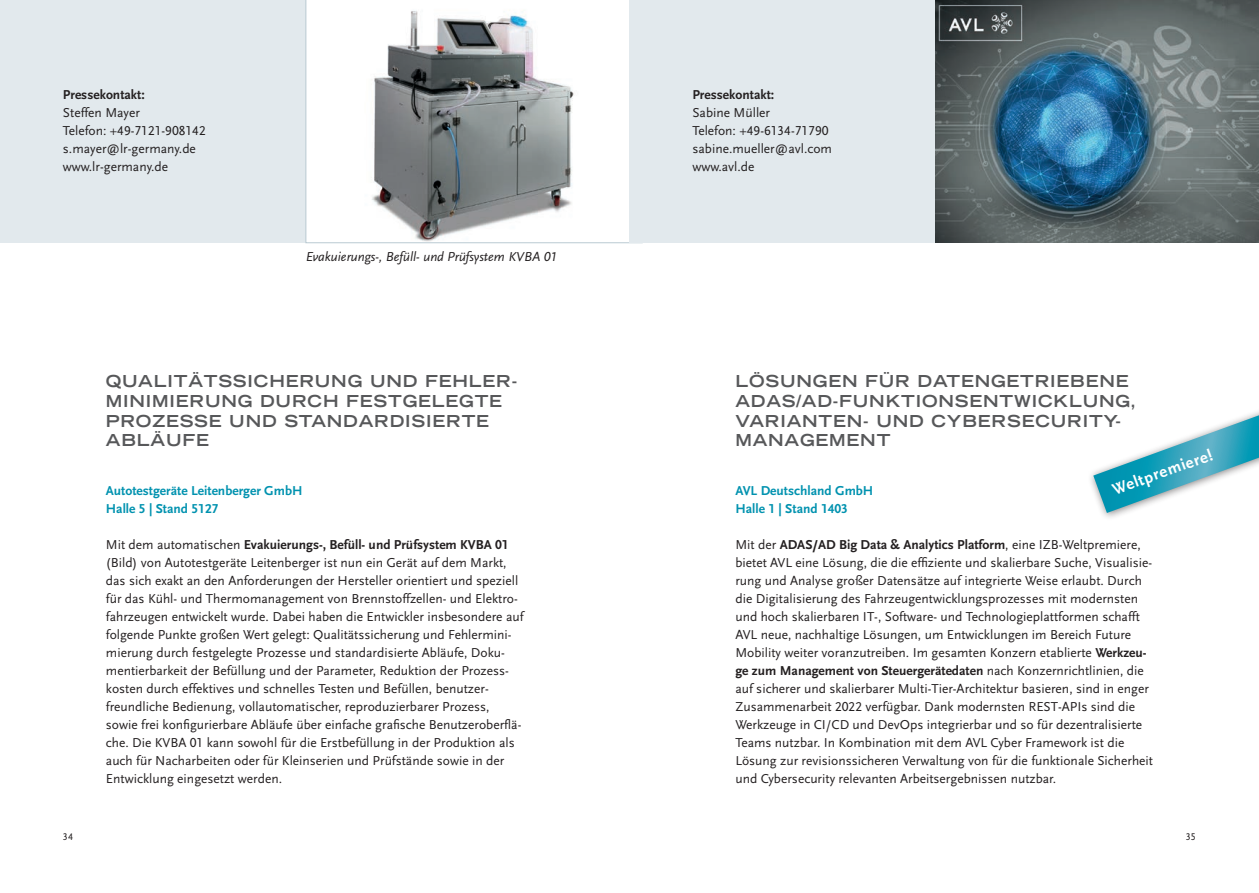
<style>
.page{position:relative;width:1259px;height:893px;background:#fff}
.page>*{position:absolute;margin:0;border:0;box-sizing:border-box;transform-origin:0 0}
.t1{font:700 expanded 16.5px/19.8px "Trade Gothic LH";letter-spacing:.05em;color:#57585a}
.t2{font:700 16.5px "Scala Sans";color:#fff}
.t3{font:13.5px/18px "Scala Sans LF";color:#231f20}
.t4{font:700 13.5px/18px "Scala Sans LF";color:#0092af}
.t5{font:italic 13.5px "Scala Sans LF";color:#231f20}
.t6{font:700 13.5px "Scala Sans LF";color:#231f20}
.t7{font:10.2px "Scala Sans LF";color:#231f20}
.s1{font-weight:700}
</style>
<div class="page">
<div style="left:0;top:0;width:306px;height:243px;background:#e2e9ed"></div>
<svg style="left:306px;top:0;width:323px;height:243px"></svg>
<div style="left:629px;top:0;width:306px;height:243px;background:#e2e9ed"></div>
<img style="left:935px;top:0;width:324px;height:243px">
<svg style="left:1093px;top:415px;width:166px;height:98px"></svg>
<p class="t6" style="left:63px;top:87px;width:83px">Pressekontakt:</p>
<p class="t3" style="left:63px;top:104px;width:144px">Steffen Mayer<br>Telefon: +49-7121-908142 s.mayer@lr-germany.de www.lr-germany.de</p>
<p class="t5" style="left:306px;top:249px;width:253px">Evakuierungs-, Befüll- und Prüfsystem KVBA 01</p>
<p class="t1" style="left:106px;top:371px;width:413px">QUALITÄTSSICHERUNG UND FEHLER-<br>MINIMIERUNG DURCH FESTGELEGTE<br>PROZESSE UND STANDARDISIERTE<br>ABLÄUFE</p>
<p class="t4" style="left:106px;top:482px;width:198px">Autotestgeräte Leitenberger GmbH<br>Halle 5 | Stand 5127</p>
<p class="t3" style="left:106px;top:536px;width:419px">Mit dem automatischen <span class="s1">Evakuierungs-, Befüll- und Prüfsystem KVBA 01 </span>(Bild) von Autotestgeräte Leitenberger ist nun ein Gerät auf dem Markt, das sich exakt an den Anforderungen der Hersteller orientiert und speziell für das Kühl- und Thermomanagement von Brennstoffzellen- und Elektro&shy;fahrzeugen entwickelt wurde. Dabei haben die Entwickler insbesondere auf folgende Punkte großen Wert gelegt: Qualitätssicherung und Fehlermini&shy;mierung durch festgelegte Prozesse und standardisierte Abläufe, Doku&shy;mentierbarkeit der Befüllung und der Parameter, Reduktion der Prozess&shy;kosten durch effektives und schnelles Testen und Befüllen, benutzer&shy;freundliche Bedienung, vollautomatischer, reproduzierbarer Prozess, sowie frei konfigurierbare Abläufe über einfache grafische Benutzeroberflä&shy;che. Die KVBA 01 kann sowohl für die Erstbefüllung in der Produktion als auch für Nacharbeiten oder für Kleinserien und Prüfstände sowie in der Entwicklung eingesetzt werden.</p>
<p class="t6" style="left:692px;top:87px;width:83px">Pressekontakt:</p>
<p class="t3" style="left:692px;top:104px;width:141px">Sabine Müller<br>Telefon: +49-6134-71790 sabine.mueller@avl.com www.avl.de</p>
<p class="t1" style="left:735px;top:371px;width:402px">LÖSUNGEN FÜR DATENGETRIEBENE<br>ADAS/AD-FUNKTIONSENTWICKLUNG,<br>VARIANTEN- UND CYBERSECURITY-<br>MANAGEMENT</p>
<p class="t2" style="left:1110px;top:482px;width:107px;rotate:-20deg">Weltpremiere!</p>
<p class="t4" style="left:735px;top:482px;width:139px">AVL Deutschland GmbH<br>Halle 1 | Stand 1403</p>
<p class="t3" style="left:735px;top:536px;width:419px">Mit der <span class="s1">ADAS/AD Big Data &amp; Analytics Platform</span>, eine IZB-Weltpremiere, bietet AVL eine Lösung, die die effiziente und skalierbare Suche, Visualisie&shy;rung und Analyse großer Datensätze auf integrierte Weise erlaubt. Durch die Digitalisierung des Fahrzeugentwicklungsprozesses mit modernsten und hoch skalierbaren IT-, Software- und Technologieplattformen schafft AVL neue, nachhaltige Lösungen, um Entwicklungen im Bereich Future Mobility weiter voranzutreiben. Im gesamten Konzern etablierte <span class="s1">Werkzeu&shy;ge zum Management von Steuergerätedaten</span> nach Konzernrichtlinien, die auf sicherer und skalierbarer Multi-Tier-Architektur basieren, sind in enger Zusammenarbeit 2022 verfügbar. Dank modernsten REST-APIs sind die Werkzeuge in CI/CD und DevOps integrierbar und so für dezentralisierte Teams nutzbar. In Kombination mit dem AVL Cyber Framework ist die Lösung zur revisionssicheren Verwaltung von für die funktionale Sicherheit und Cybersecurity relevanten Arbeitsergebnissen nutzbar.</p>
<p class="t7" style="left:63px;top:831px;width:12px">34</p>
<p class="t7" style="left:1186px;top:831px;width:12px">35</p>
</div>
